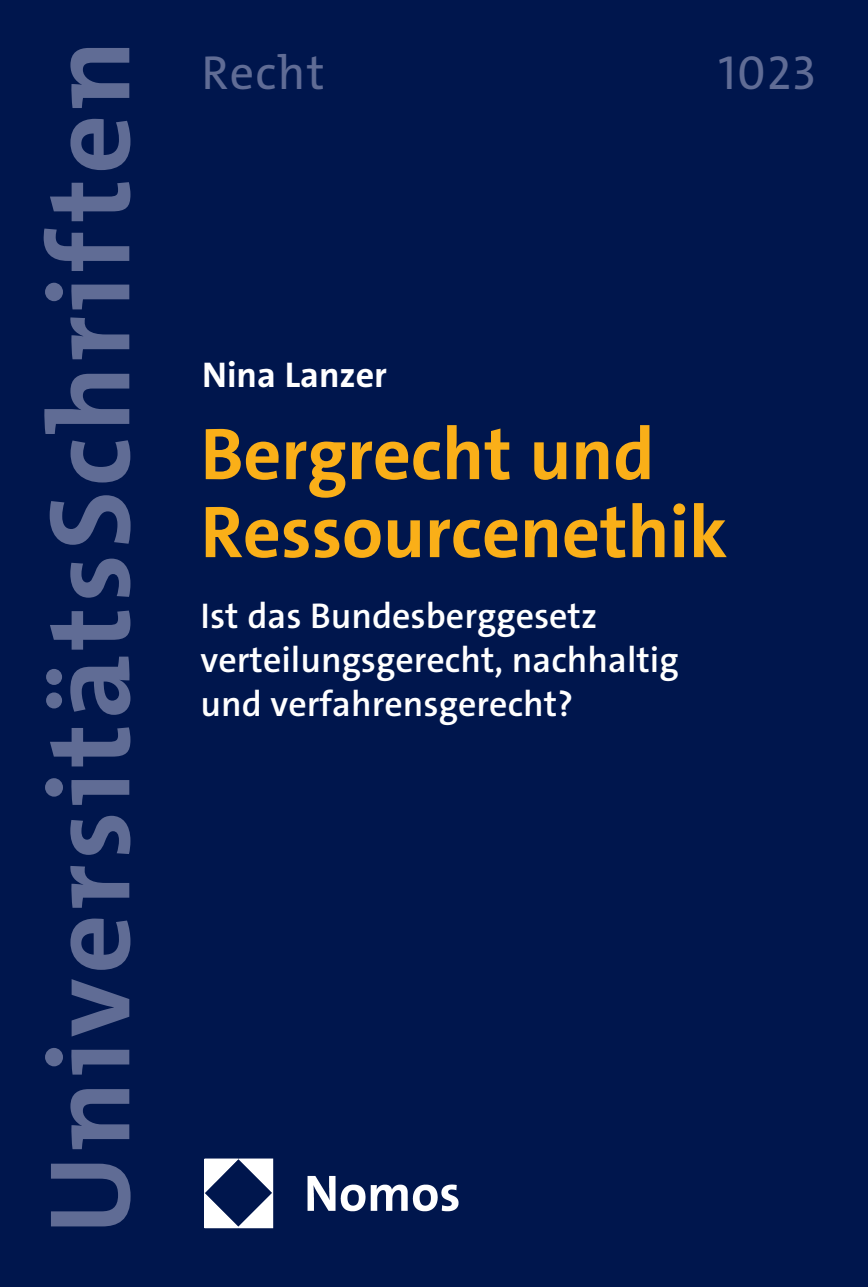
<style>
.page{position:relative;width:868px;height:1287px;background:#fff}
.page>*{position:absolute;margin:0;border:0;box-sizing:border-box;transform-origin:0 0}
.t1{font:700 116px "The Mix C5";letter-spacing:.04em;color:#606c95}
.t2{font:700 74px/78px "The Sans C5";letter-spacing:-.005em;color:#faaf18}
.t3{font:48px "The Mix C5";letter-spacing:.025em;color:#606c95}
.t4{font:48px "The Sans C5";color:#606c95}
.t5{font:600 36px/44px "The Sans C5";color:#fff}
.t6{font:700 36px "The Sans C5";color:#fff}
</style>
<div class="page">
<div style="left:0;top:0;width:867px;height:1287px;background:#00164d"></div>
<img style="left:204px;top:1159px;width:255px;height:69px">
<h1 class="t1" style="left:16px;top:1235px;width:1196px;rotate:-90deg">UniversitätsSchriften</h1>
<h3 class="t3" style="left:201px;top:42px;width:125px">Recht</h3>
<h3 class="t4" style="left:718px;top:42px;width:99px">1023</h3>
<p class="t6" style="left:202px;top:352px;width:186px">Nina Lanzer</p>
<h2 class="t2" style="left:200px;top:416px;width:528px">Bergrecht und<br>Ressourcenethik</h2>
<p class="t5" style="left:200px;top:594px;width:479px">Ist das Bundesberggesetz verteilungsgerecht, nachhaltig und verfahrensgerecht?</p>
</div>
